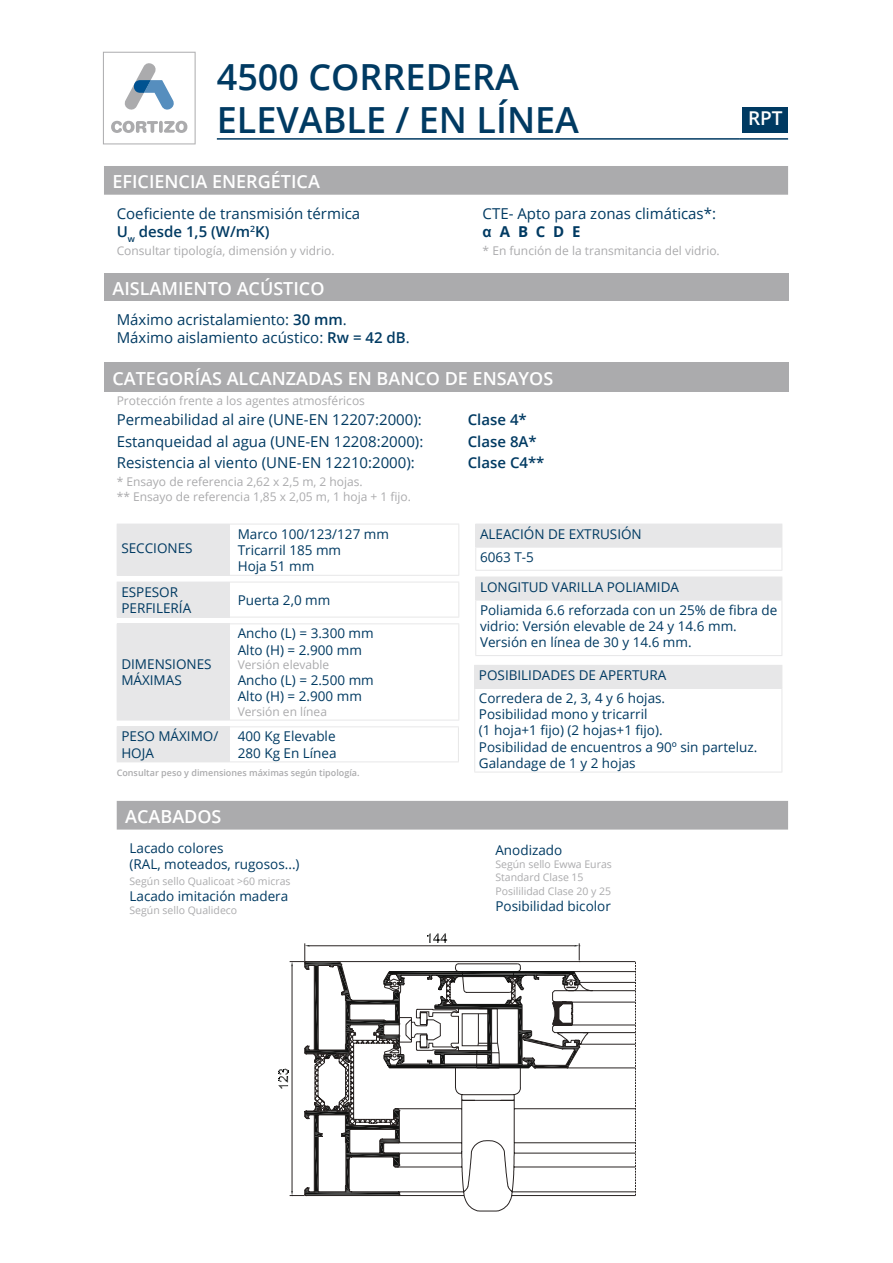
<style>
.page{position:relative;width:893px;height:1263px;background:#fff}
.page>*{position:absolute;margin:0;border:0;box-sizing:border-box;transform-origin:0 0}
.t1{font:600 36px/43.2px "Open Sans";color:#003a62}
.t2{font:600 19.05px "Open Sans";color:#fff}
.t3{font:600 18px "Open Sans";color:#fff}
.t4{font:15px/18px "Open Sans";color:#003a62}
.t5{font:600 15px "Open Sans";color:#003a62}
.t6{font:13.5px/16.2px "Open Sans";color:#003a62}
.t7{font:12px/14.4px "Open Sans";color:#ababad}
.t8{font:10.5px/12.6px "Open Sans";color:#ababad}
.t9{font:600 9px "Open Sans";color:#ababad}
.s1{font-weight:600}
.s2{font-family:"Arial";font-weight:700}
.s3{font-weight:700}
</style>
<div class="page">
<svg style="left:103px;top:52px;width:93px;height:92px"></svg>
<div style="left:104px;top:166px;width:684px;height:29px;background:#ababad"></div>
<div style="left:104px;top:274px;width:684px;height:27px;background:#ababad"></div>
<div style="left:104px;top:362px;width:685px;height:29px;background:#ababad"></div>
<div style="left:117px;top:524px;width:112px;height:51px;background:#e7e7e8"></div>
<hr style="left:229px;top:524px;width:230px;height:1px;background:#e7e7e8">
<hr style="left:458px;top:524px;width:1px;height:51px;background:#e7e7e8">
<hr style="left:229px;top:575px;width:230px;height:1px;background:#e7e7e8">
<hr style="left:229px;top:524px;width:1px;height:51px;background:#e7e7e8">
<hr style="left:117px;top:575px;width:112px;height:1px;background:#e7e7e8">
<div style="left:117px;top:582px;width:112px;height:35px;background:#e7e7e8"></div>
<hr style="left:229px;top:582px;width:230px;height:1px;background:#e7e7e8">
<hr style="left:229px;top:582px;width:1px;height:35px;background:#e7e7e8">
<hr style="left:458px;top:582px;width:1px;height:35px;background:#e7e7e8">
<hr style="left:117px;top:617px;width:112px;height:1px;background:#e7e7e8">
<hr style="left:229px;top:617px;width:230px;height:1px;background:#e7e7e8">
<div style="left:117px;top:624px;width:112px;height:96px;background:#e7e7e8"></div>
<hr style="left:117px;top:623px;width:112px;height:1px;background:#e7e7e8">
<hr style="left:229px;top:623px;width:230px;height:1px;background:#e7e7e8">
<hr style="left:229px;top:624px;width:1px;height:96px;background:#e7e7e8">
<hr style="left:458px;top:624px;width:1px;height:96px;background:#e7e7e8">
<hr style="left:117px;top:720px;width:112px;height:1px;background:#e7e7e8">
<hr style="left:229px;top:720px;width:230px;height:1px;background:#e7e7e8">
<div style="left:117px;top:727px;width:112px;height:35px;background:#e7e7e8"></div>
<hr style="left:117px;top:726px;width:112px;height:1px;background:#e7e7e8">
<hr style="left:229px;top:726px;width:230px;height:1px;background:#e7e7e8">
<hr style="left:229px;top:727px;width:1px;height:34px;background:#e7e7e8">
<hr style="left:458px;top:727px;width:1px;height:34px;background:#e7e7e8">
<hr style="left:229px;top:761px;width:230px;height:1px;background:#e7e7e8">
<div style="left:476px;top:524px;width:306px;height:23px;background:#e7e7e8"></div>
<hr style="left:475px;top:547px;width:307px;height:1px;background:#e7e7e8">
<svg style="left:475px;top:524px;width:1px;height:46px"></svg>
<svg style="left:782px;top:525px;width:1px;height:45px"></svg>
<hr style="left:475px;top:570px;width:307px;height:1px;background:#e7e7e8">
<div style="left:476px;top:577px;width:306px;height:23px;background:#e7e7e8"></div>
<svg style="left:475px;top:577px;width:1px;height:23px"></svg>
<svg style="left:782px;top:578px;width:1px;height:22px"></svg>
<hr style="left:475px;top:600px;width:307px;height:1px;background:#e7e7e8">
<hr style="left:475px;top:600px;width:1px;height:55px;background:#e7e7e8">
<hr style="left:782px;top:600px;width:1px;height:55px;background:#e7e7e8">
<hr style="left:475px;top:655px;width:307px;height:1px;background:#e7e7e8">
<div style="left:475px;top:665px;width:307px;height:23px;background:#e7e7e8"></div>
<hr style="left:474px;top:665px;width:308px;height:1px;background:#e7e7e8">
<svg style="left:474px;top:666px;width:1px;height:22px"></svg>
<svg style="left:782px;top:666px;width:1px;height:22px"></svg>
<hr style="left:474px;top:688px;width:308px;height:1px;background:#e7e7e8">
<hr style="left:474px;top:689px;width:1px;height:83px;background:#e7e7e8">
<hr style="left:782px;top:689px;width:1px;height:83px;background:#e7e7e8">
<hr style="left:474px;top:772px;width:308px;height:1px;background:#e7e7e8">
<div style="left:117px;top:801px;width:671px;height:28px;background:#ababad"></div>
<hr style="left:217px;top:138px;width:523px;height:2px;background:#003a62">
<hr style="left:740px;top:138px;width:48px;height:2px;background:#003a62">
<div style="left:743px;top:107px;width:45px;height:26px;background:#003a62"></div>
<svg style="left:314px;top:1196px;width:321px;height:15px"></svg>
<svg style="left:279px;top:933px;width:357px;height:263px"></svg>
<h1 class="t1" style="left:217px;top:54px;width:364px">4500 CORREDERA<br>ELEVABLE / EN LÍNEA</h1>
<h3 class="t3" style="left:112px;top:169px;width:209px">EFICIENCIA ENERGÉTICA</h3>
<p class="t4" style="left:117px;top:204px;width:245px">Coeficiente de transmisión térmica<br><span class="s1">U</span><sub>w</sub> <span class="s1">desde 1,5 (W/m</span><sup>2</sup><span class="s1">K)</span></p>
<p class="t7" style="left:117px;top:243px;width:219px">Consultar tipología, dimensión y vidrio.</p>
<p class="t4" style="left:483px;top:204px;width:235px">CTE- Apto para zonas climáticas*: <span class="s2">α</span> <span class="s3">A B C D E</span></p>
<p class="t7" style="left:483px;top:243px;width:239px">* En función de la transmitancia del vidrio.</p>
<h2 class="t2" style="left:748px;top:105px;width:36px">RPT</h2>
<h3 class="t3" style="left:112px;top:276px;width:214px">AISLAMIENTO ACÚSTICO</h3>
<p class="t4" style="left:117px;top:310px;width:294px">Máximo acristalamiento: <span class="s1">30 mm</span>.<br>Máximo aislamiento acústico: <span class="s1">Rw = 42 dB</span>.</p>
<h3 class="t3" style="left:112px;top:366px;width:442px">CATEGORÍAS ALCANZADAS EN BANCO DE ENSAYOS</h3>
<p class="t7" style="left:117px;top:393px;width:250px">Protección frente a los agentes atmosféricos</p>
<p class="t4" style="left:117px;top:411px;width:307px">Permeabilidad al aire (UNE-EN 12207:2000):</p>
<p class="t5" style="left:468px;top:410px;width:61px">Clase 4*</p>
<p class="t4" style="left:117px;top:432px;width:308px">Estanqueidad al agua (UNE-EN 12208:2000):</p>
<p class="t5" style="left:468px;top:431px;width:70px">Clase 8A*</p>
<p class="t4" style="left:117px;top:453px;width:300px">Resistencia al viento (UNE-EN 12210:2000):</p>
<p class="t5" style="left:468px;top:452px;width:78px">Clase C4**</p>
<p class="t7" style="left:117px;top:474px;width:296px">* Ensayo de referencia 2,62 x 2,5 m, 2 hojas.<br>** Ensayo de referencia 1,85 x 2,05 m, 1 hoja + 1 fijo.</p>
<p class="t6" style="left:121px;top:539px;width:73px">SECCIONES</p>
<p class="t6" style="left:480px;top:522px;width:163px;line-height:23.1px">ALEACIÓN DE EXTRUSIÓN<br>6063 T-5</p>
<p class="t6" style="left:480px;top:575px;width:299px;line-height:23.1px">LONGITUD VARILLA POLIAMIDA<br>Poliamida 6.6 reforzada con un 25% de fibra de</p>
<p class="t6" style="left:480px;top:617px;width:258px">vidrio: Versión elevable de 24 y 14.6 mm.<br>Versión en línea de 30 y 14.6 mm.</p>
<p class="t6" style="left:479px;top:663px;width:189px;line-height:23.1px">POSIBILIDADES DE APERTURA<br>Corredera de 2, 3, 4 y 6 hojas.</p>
<p class="t6" style="left:479px;top:706px;width:280px">Posibilidad mono y tricarril<br>(1 hoja+1 fijo) (2 hojas+1 fijo).<br>Posibilidad de encuentros a 90º sin parteluz.<br>Galandage de 1 y 2 hojas</p>
<p class="t6" style="left:238px;top:525px;width:153px">Marco 100/123/127 mm<br>Tricarril 185 mm<br>Hoja 51 mm</p>
<p class="t6" style="left:121px;top:583px;width:71px">ESPESOR<br>PERFILERÍA</p>
<p class="t6" style="left:238px;top:591px;width:94px">Puerta 2,0 mm</p>
<p class="t6" style="left:238px;top:625px;width:138px">Ancho (L) = 3.300 mm<br>Alto (H) = 2.900 mm</p>
<p class="t7" style="left:238px;top:657px;width:93px">Versión elevable</p>
<p class="t6" style="left:238px;top:672px;width:138px">Ancho (L) = 2.500 mm<br>Alto (H) = 2.900 mm</p>
<p class="t7" style="left:238px;top:704px;width:91px">Versión en línea</p>
<p class="t6" style="left:121px;top:656px;width:92px">DIMENSIONES<br>MÁXIMAS</p>
<p class="t6" style="left:121px;top:728px;width:99px">PESO MÁXIMO/<br>HOJA</p>
<p class="t6" style="left:238px;top:728px;width:100px">400 Kg Elevable<br>280 Kg En Línea</p>
<p class="t9" style="left:117px;top:766px;width:244px">Consultar peso y dimensiones máximas según tipología.</p>
<h3 class="t3" style="left:125px;top:804px;width:98px">ACABADOS</h3>
<p class="t6" style="left:129px;top:839px;width:172px">Lacado colores<br>(RAL, moteados, rugosos...)</p>
<p class="t8" style="left:129px;top:875px;width:163px">Según sello Qualicoat &gt;60 micras</p>
<p class="t6" style="left:129px;top:888px;width:160px">Lacado imitación madera</p>
<p class="t8" style="left:129px;top:903px;width:109px">Según sello Qualideco</p>
<p class="t6" style="left:495px;top:842px;width:68px">Anodizado</p>
<p class="t8" style="left:495px;top:857px;width:118px">Según sello Ewwa Euras<br>Standard Clase 15</p>
<p class="t8" style="left:495px;top:884px;width:117px">Posililidad Clase 20 y 25</p>
<p class="t6" style="left:495px;top:898px;width:117px">Posibilidad bicolor</p>
</div>
